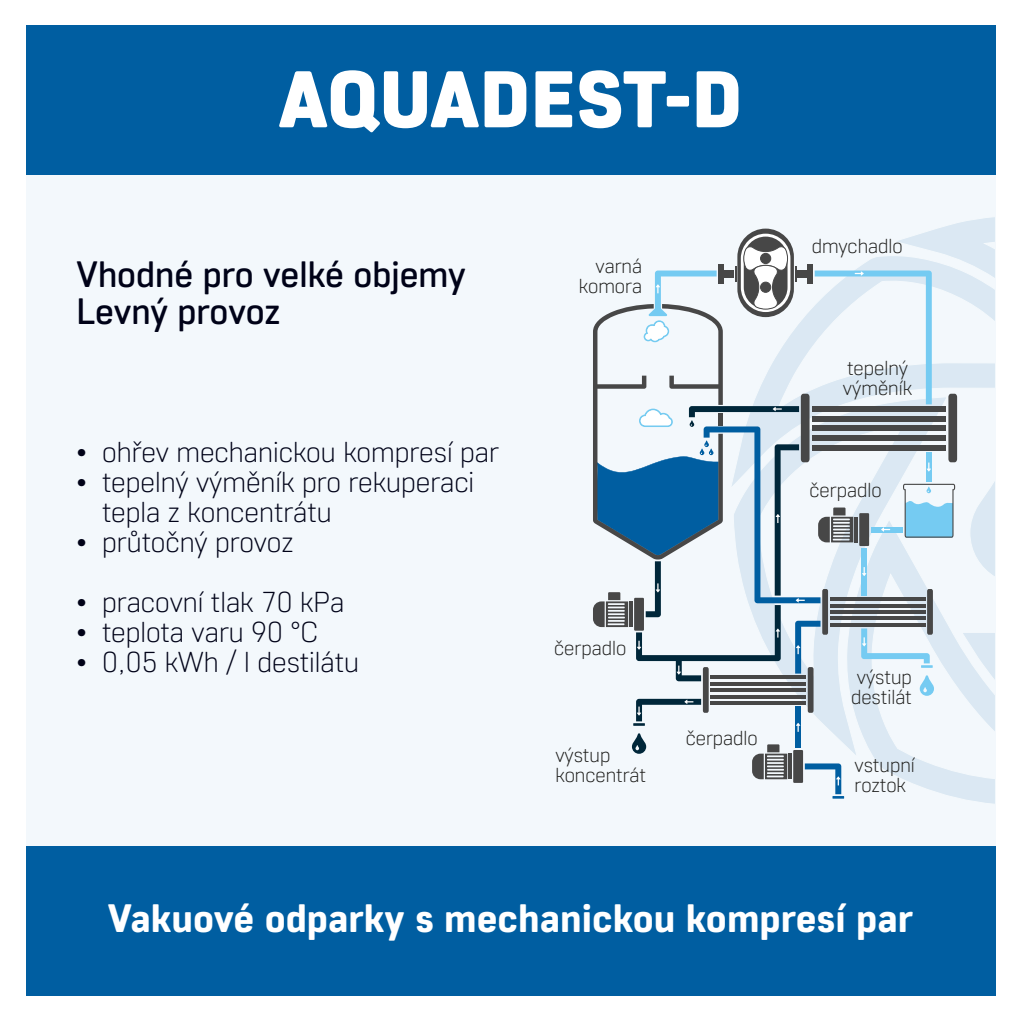
<style>
.page{position:relative;width:1021px;height:1021px;background:#fff}
.page>*{position:absolute;margin:0;border:0;box-sizing:border-box;transform-origin:0 0}
.t1{font:900 80.1px "Core Sans R75";color:#fff}
.t2{font:800 39.6px "Core Sans R65";color:#fff}
.t3{font:500 36.68px/36.7px "Core Sans R45";color:#000218}
.t4{font:300 28.8px/30.2px "Core Sans R25";color:#000218}
.t5{font:300 20.25px/20.2px "Core Sans R25";color:#1d1d1b}
</style>
<div class="page">
<div style="left:26px;top:26px;width:969px;height:969px;background:#f3f8fc"></div>
<div style="left:26px;top:26px;width:969px;height:149px;background:#005ea1"></div>
<div style="left:26px;top:846px;width:969px;height:149px;background:#005ea1"></div>
<svg style="left:593px;top:217px;width:402px;height:581px"></svg>
<h1 class="t1" style="left:278px;top:48px;width:465px">AQUADEST-D</h1>
<p class="t3" style="left:77px;top:255px;width:390px">Vhodné pro velké objemy<br>Levný provoz</p>
<p class="t4" style="left:77px;top:435px;width:424px">• ohřev mechanickou kompresí par</p>
<p class="t4" style="left:102px;top:465px;width:373px;text-indent:-26px">• tepelný výměník pro rekuperaci tepla z koncentrátu</p>
<p class="t4" style="left:77px;top:526px;width:218px">• průtočný provoz</p>
<p class="t4" style="left:77px;top:586px;width:269px">• pracovní tlak 70 kPa</p>
<p class="t4" style="left:77px;top:616px;width:243px">• teplota varu 90 °C</p>
<p class="t4" style="left:77px;top:646px;width:284px">• 0,05 kWh / l destilátu</p>
<p class="t5" style="left:578px;top:255px;width:65px;text-align:right">varná komora</p>
<p class="t5" style="left:554px;top:636px;width:74px">čerpadlo</p>
<p class="t5" style="left:811px;top:235px;width:93px">dmychadlo</p>
<p class="t5" style="left:843px;top:357px;width:71px">tepelný výměník</p>
<p class="t5" style="left:809px;top:479px;width:74px">čerpadlo</p>
<p class="t5" style="left:851px;top:665px;width:62px">výstup destilát</p>
<p class="t5" style="left:685px;top:727px;width:74px">čerpadlo</p>
<p class="t5" style="left:555px;top:743px;width:92px">výstup koncentrát</p>
<p class="t5" style="left:854px;top:754px;width:62px">vstupní roztok</p>
<h2 class="t2" style="left:108px;top:893px;width:806px">Vakuové odparky s mechanickou kompresí par</h2>
</div>
